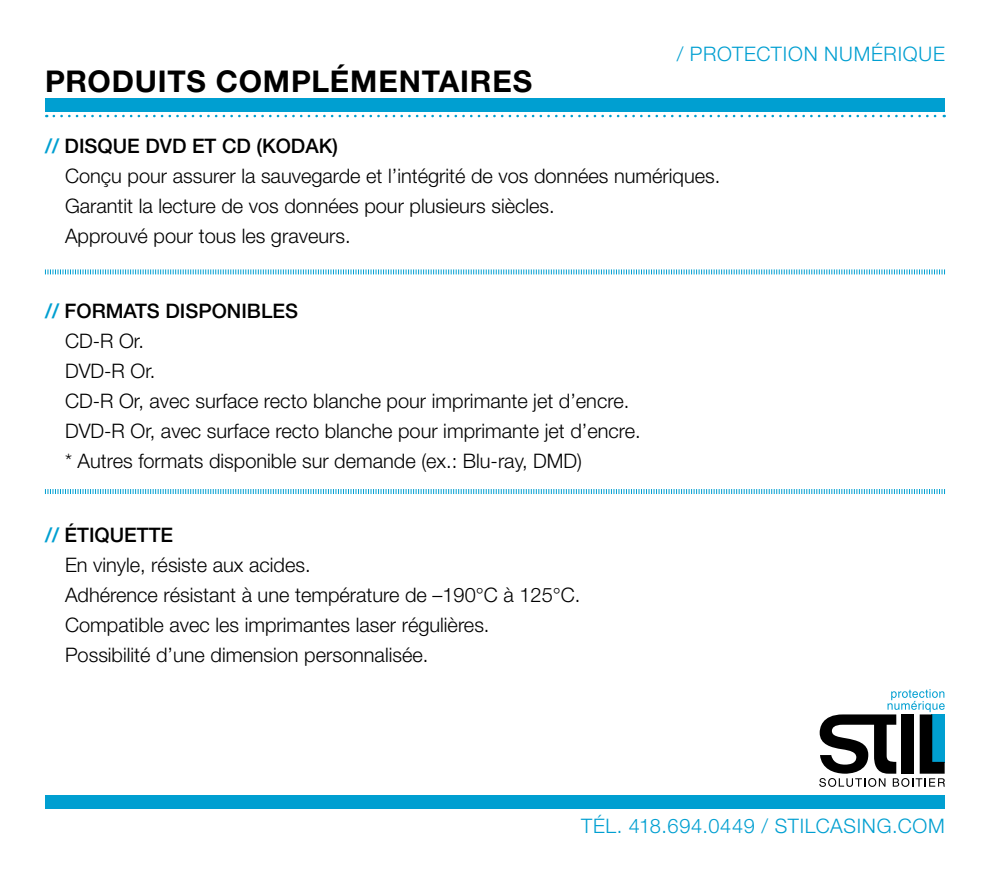
<style>
.page{position:relative;width:990px;height:878px;background:#fff}
.page>*{position:absolute;margin:0;border:0;box-sizing:border-box;transform-origin:0 0}
.t1{font:700 30px "Helvetica Neue";letter-spacing:.03em;color:#000}
.t2{font:300 20px/30px "Helvetica Neue";color:#000}
.t3{font:300 20px "Helvetica Neue";letter-spacing:.035em;color:#009fd1}
.t4{font:500 20px "Helvetica Neue";color:#000}
.s1{font-weight:500;color:#009fd1}
.s2{font-weight:500}
.s3{color:#009fd1}
</style>
<div class="page">
<div style="left:45px;top:98px;width:900px;height:14px;background:#009fd1"></div>
<svg style="left:54px;top:115px;width:891px;height:2px"></svg>
<div style="left:45px;top:795px;width:900px;height:13px;background:#009fd1"></div>
<svg style="left:45px;top:269px;width:900px;height:6px"></svg>
<svg style="left:45px;top:489px;width:900px;height:5px"></svg>
<svg style="left:819px;top:689px;width:126px;height:97px"></svg>
<h1 class="t1" style="left:45px;top:63px;width:489px">PRODUITS COMPLÉMENTAIRES</h1>
<p class="t3" style="left:677px;top:41px;width:270px">/ PROTECTION NUMÉRIQUE</p>
<p class="t2" style="left:65px;top:130px;width:657px;text-indent:-20px"><span class="s1">//</span> <span class="s2">DISQUE DVD et CD (KODAK)<br></span>Conçu pour assurer la sauvegarde et l’intégrité de vos données numériques.<br>Garantit la lecture de vos données pour plusieurs siècles.<br>Approuvé pour tous les graveurs.</p>
<p class="t4" style="left:45px;top:298px;width:255px"><span class="s3">//</span> FORMATS DISPONIBLES</p>
<p class="t2" style="left:65px;top:325px;width:80px">CD-R Or.</p>
<p class="t2" style="left:45px;top:355px;width:16px">DVD</p>
<p class="t2" style="left:65px;top:355px;width:566px;text-indent:39px">-R Or.<br>CD-R Or, avec surface recto blanche pour imprimante jet d’encre.</p>
<p class="t2" style="left:45px;top:415px;width:16px">DVD</p>
<p class="t2" style="left:65px;top:415px;width:577px;text-indent:39px">-R Or, avec surface recto blanche pour imprimante jet d’encre. * Autres formats disponible sur demande (ex.: Blu-ray, DMD)</p>
<p class="t2" style="left:65px;top:519px;width:517px;text-indent:-20px"><span class="s1">//</span> <span class="s2">ÉTIQUETTE<br></span>En vinyle, résiste aux acides.<br>Adhérence résistant à une température de –190°C à 125°C.<br>Compatible avec les imprimantes laser régulières.<br>Possibilité d’une dimension personnalisée.</p>
<p class="t3" style="left:581px;top:813px;width:365px">TÉL. 418.694.0449 / STILCASING.COM</p>
</div>
